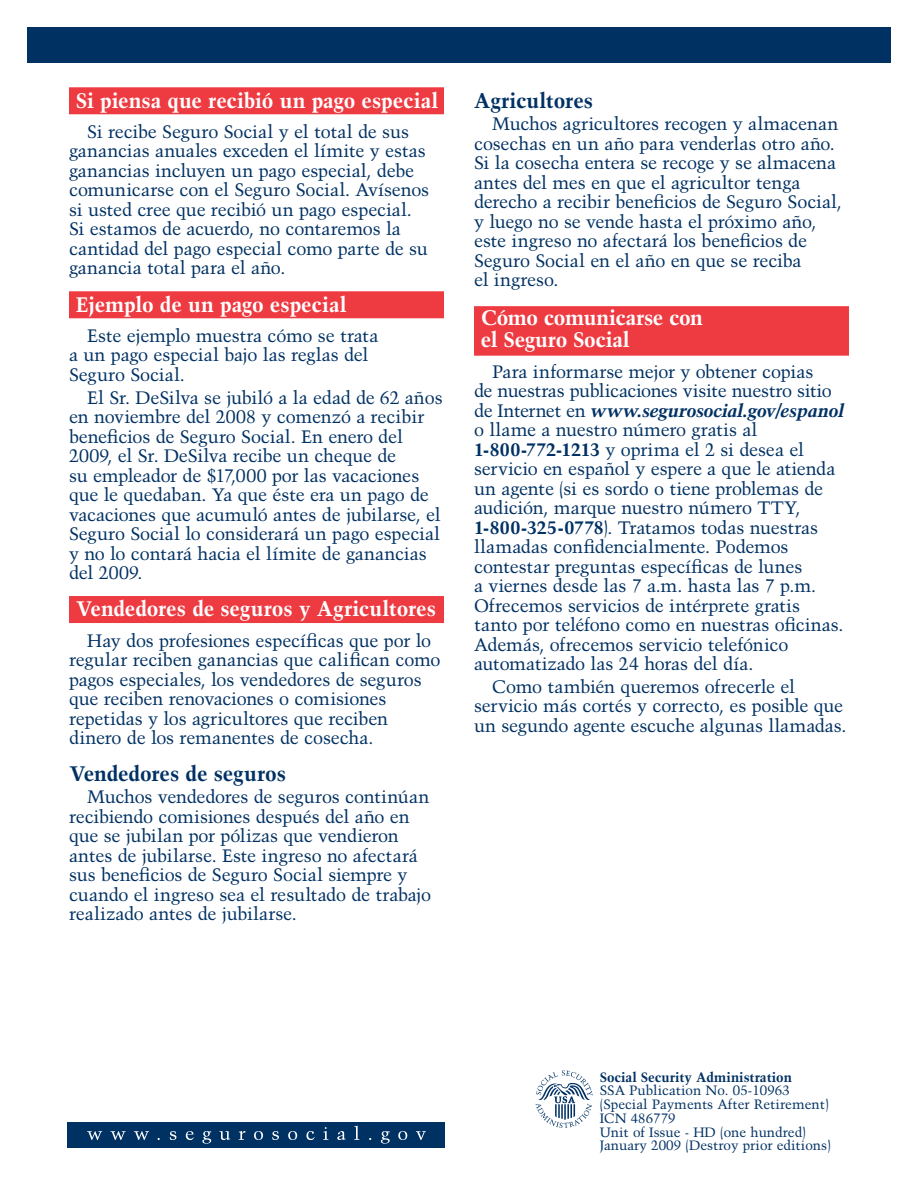
<style>
.page{position:relative;width:918px;height:1188px;background:#fff}
.page>*{position:absolute;margin:0;border:0;box-sizing:border-box;transform-origin:0 0}
.Header1_1line{font:700 21px "Trump Mediaeval";letter-spacing:-.01em;color:#fff}
.Header1_2lines{font:700 21px/22.5px "Trump Mediaeval";letter-spacing:-.02em;color:#fff}
.Header2{font:700 21px "Trump Mediaeval";letter-spacing:-.005em;color:#003163}
.paragraph_format{font:18px/19.5px "Trump Mediaeval";letter-spacing:-.01em;color:#003163}
.SSA_Pub_info{font:13.5px/13.8px "Trump Mediaeval";color:#003163}
.s1{font-weight:700;font-style:italic}
.s2{font-weight:700}
</style>
<div class="page">
<div style="left:474px;top:306px;width:375px;height:50px;background:#ee3a41"></div>
<div style="left:69px;top:87px;width:375px;height:27px;background:#ee3a41"></div>
<div style="left:69px;top:291px;width:375px;height:27px;background:#ee3a41"></div>
<div style="left:69px;top:596px;width:375px;height:27px;background:#ee3a41"></div>
<svg style="left:536px;top:1070px;width:57px;height:58px"></svg>
<div style="left:27px;top:27px;width:864px;height:35px;background:#003163"></div>
<div style="left:68px;top:1122px;width:378px;height:25px;background:#003163"></div>
<svg style="left:87px;top:1126px;width:339px;height:18px"></svg>
<p class="Header1_1line" style="left:76px;top:87px;width:364px">Si piensa que recibió un pago especial</p>
<p class="paragraph_format" style="left:69px;top:122px;width:362px;text-indent:18px">Si recibe Seguro Social y el total de sus ganancias anuales exceden el límite y estas ganancias incluyen un pago especial, debe comunicarse con el Seguro Social. Avísenos si usted cree que recibió un pago especial.<br>Si estamos de acuerdo, no contaremos la cantidad del pago especial como parte de su ganancia total para el año.</p>
<p class="Header1_1line" style="left:76px;top:291px;width:273px">Ejemplo de un pago especial</p>
<p class="paragraph_format" style="left:69px;top:326px;width:311px;text-indent:18px">Este ejemplo muestra cómo se trata a un pago especial bajo las reglas del<br>Seguro Social.</p>
<p class="paragraph_format" style="left:69px;top:387px;width:375px;text-indent:18px">El Sr. DeSilva se jubiló a la edad de 62 años en noviembre del 2008 y comenzó a recibir beneficios de Seguro Social. En enero del 2009, el Sr. DeSilva recibe un cheque de<br>su empleador de $17,000 por las vacaciones que le quedaban. Ya que éste era un pago de vacaciones que acumuló antes de jubilarse, el Seguro Social lo considerará un pago especial y no lo contará hacia el límite de ganancias del 2009.</p>
<p class="Header1_1line" style="left:76px;top:596px;width:362px">Vendedores de seguros y Agricultores</p>
<p class="paragraph_format" style="left:69px;top:630px;width:373px;text-indent:18px">Hay dos profesiones específicas que por lo regular reciben ganancias que califican como pagos especiales, los vendedores de seguros que reciben renovaciones o comisiones repetidas y los agricultores que reciben dinero de los remanentes de cosecha.</p>
<p class="Header2" style="left:69px;top:760px;width:219px">Vendedores de seguros</p>
<p class="paragraph_format" style="left:69px;top:787px;width:364px;text-indent:18px">Muchos vendedores de seguros continúan recibiendo comisiones después del año en que se jubilan por pólizas que vendieron antes de jubilarse. Este ingreso no afectará sus beneficios de Seguro Social siempre y cuando el ingreso sea el resultado de trabajo realizado antes de jubilarse.</p>
<p class="Header2" style="left:474px;top:87px;width:121px">Agricultores</p>
<p class="paragraph_format" style="left:474px;top:114px;width:369px;text-indent:18px">Muchos agricultores recogen y almacenan cosechas en un año para venderlas otro año.<br>Si la cosecha entera se recoge y se almacena antes del mes en que el agricultor tenga derecho a recibir beneficios de Seguro Social, y luego no se vende hasta el próximo año, este ingreso no afectará los beneficios de Seguro Social en el año en que se reciba<br>el ingreso.</p>
<p class="Header1_2lines" style="left:481px;top:306px;width:224px">Cómo comunicarse con el Seguro Social</p>
<p class="paragraph_format" style="left:474px;top:362px;width:372px;text-indent:18px">Para informarse mejor y obtener copias<br>de nuestras publicaciones visite nuestro sitio de Internet en <span class="s1">www.segurosocial.gov/espanol </span>o llame a nuestro número gratis al <span class="s2">1-800-772-1213</span> y oprima el 2 si desea el servicio en español y espere a que le atienda un agente (si es sordo o tiene problemas de audición, marque nuestro número TTY, <span class="s2">1-800-325-0778</span>). Tratamos todas nuestras llamadas confidencialmente. Podemos contestar preguntas específicas de lunes<br>a viernes desde las 7 a.m. hasta las 7 p.m.<br>Ofrecemos servicios de intérprete gratis tanto por teléfono como en nuestras oficinas.<br>Además, ofrecemos servicio telefónico automatizado las 24 horas del día.</p>
<p class="paragraph_format" style="left:474px;top:677px;width:374px;text-indent:18px">Como también queremos ofrecerle el servicio más cortés y correcto, es posible que un segundo agente escuche algunas llamadas.</p>
<p class="SSA_Pub_info" style="left:600px;top:1070px;width:233px"><span class="s2">Social Security Administration<br></span>SSA Publication No. 05-10963 (Special Payments After Retirement)<br>ICN 486779<br>Unit of Issue - HD (one hundred)<br>January 2009 (Destroy prior editions)</p>
</div>
